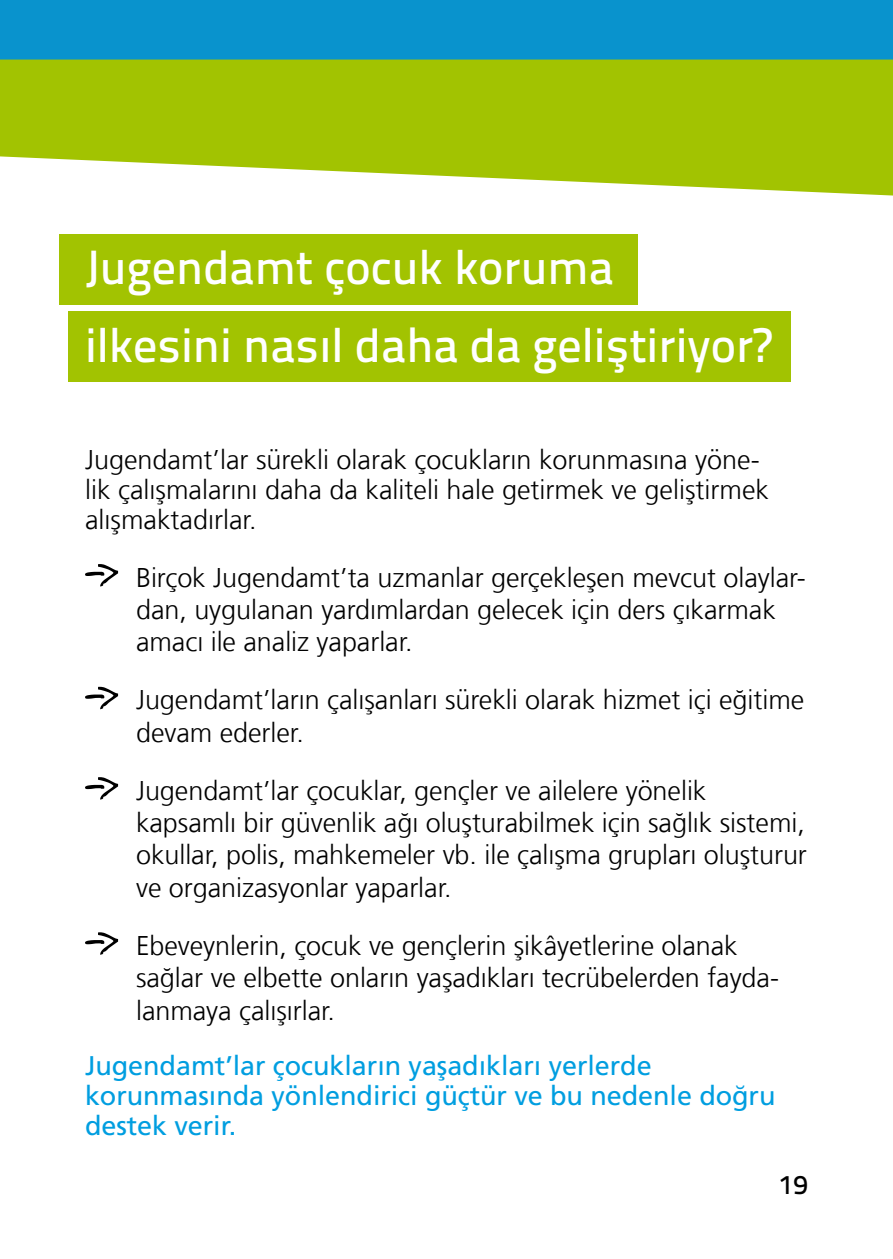
<style>
.page{position:relative;width:893px;height:1259px;background:#fff}
.page>*{position:absolute;margin:0;border:0;box-sizing:border-box;transform-origin:0 0}
.t1{font:48px "Titillium Text 22 L 600 wt";color:#fff}
.Aufzählung_Frutiger{font:300 27px/32.4px "Frutiger LT Com";color:#000}
.Fließtext_Frutiger_9{font:300 27px/30px "Frutiger LT Com";color:#000}
.Kleine_Überschrift_b{font:27px/30px "Frutiger LT Com";letter-spacing:-.005em;color:#009ee0}
.t2{font:27px "Titillium Text 22 L 600 wt";color:#000}
</style>
<div class="page">
<div style="left:0;top:0;width:893px;height:60px;background:#0993cd"></div>
<svg style="left:0;top:60px;width:893px;height:135px;background:#afcb24"></svg>
<div style="left:60px;top:234px;width:578px;height:70px;background:#a2c301"></div>
<div style="left:68px;top:311px;width:723px;height:70px;background:#a2c301"></div>
<svg style="left:85px;top:564px;width:33px;height:22px"></svg>
<svg style="left:85px;top:687px;width:33px;height:22px"></svg>
<svg style="left:85px;top:777px;width:33px;height:22px"></svg>
<svg style="left:85px;top:932px;width:33px;height:22px"></svg>
<p class="t1" style="left:85px;top:231px;width:530px">Jugendamt çocuk koruma</p>
<p class="t1" style="left:85px;top:309px;width:688px">ilkesini nasıl daha da geliştiriyor?</p>
<p class="Fließtext_Frutiger_9" style="left:85px;top:444px;width:685px">Jugendamt’lar sürekli olarak çocukların korunmasına yöne&shy;lik çalışmalarını daha da kaliteli hale getirmek ve geliştirmek alışmaktadırlar.</p>
<p class="Aufzählung_Frutiger" style="left:136px;top:561px;width:671px">Birçok Jugendamt’ta uzmanlar gerçekleşen mevcut olaylar&shy;dan, uygulanan yardımlardan gelecek için ders çıkarmak amacı ile analiz yaparlar.</p>
<p class="Aufzählung_Frutiger" style="left:136px;top:684px;width:670px">Jugendamt’ların çalışanları sürekli olarak hizmet içi eğitime devam ederler.</p>
<p class="Aufzählung_Frutiger" style="left:136px;top:774px;width:672px">Jugendamt’lar çocuklar, gençler ve ailelere yönelik kapsamlı bir güvenlik ağı oluşturabilmek için sağlık sistemi, okullar, polis, mahkemeler vb. ile çalışma grupları oluşturur ve organizasyonlar yaparlar.</p>
<p class="Aufzählung_Frutiger" style="left:136px;top:929px;width:644px">Ebeveynlerin, çocuk ve gençlerin şikâyetlerine olanak sağlar ve elbette onların yaşadıkları tecrübelerden fayda&shy;lanmaya çalışırlar.</p>
<p class="Kleine_Überschrift_b" style="left:85px;top:1051px;width:692px">Jugendamt’lar çocukların yaşadıkları yerlerde korunmasında yönlendirici güçtür ve bu nedenle doğru destek verir.</p>
<p class="t2" style="left:779px;top:1164px;width:30px">19</p>
</div>
